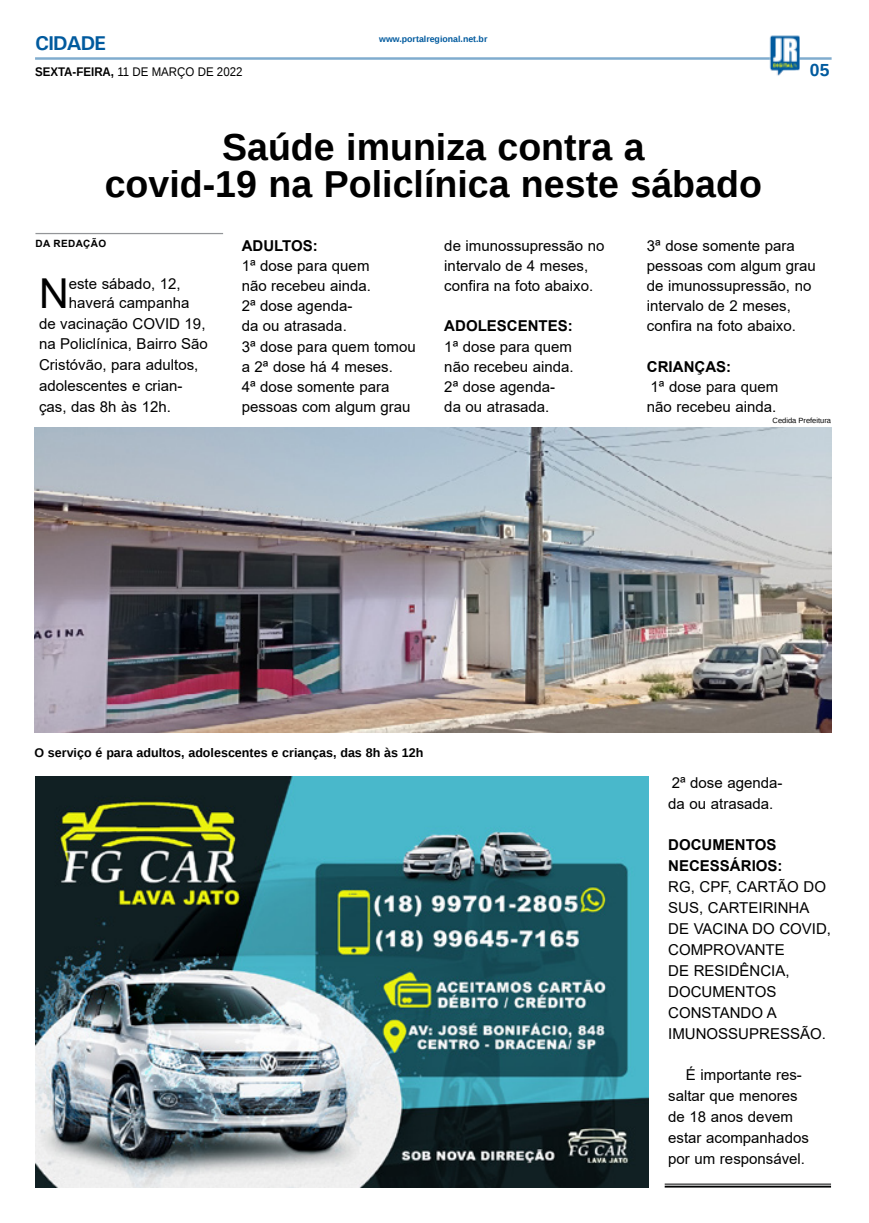
<style>
.page{position:relative;width:869px;height:1223px;background:#fff}
.page>*{position:absolute;margin:0;border:0;box-sizing:border-box;transform-origin:0 0}
.MATÉRIA{font:41.25px "Arial";color:#000}
.TÍTULO{font:700 37.5px "Liberation Sans";color:#000}
.TITULO_PG{font:700 20px "Univers";letter-spacing:-.04em;color:#005a9e}
.TÍTULO-2{font:700 17.5px "Liberation Sans";color:#005a9e}
.MATÉRIA-2{font:15px/20.9px "Arial";color:#000}
.MATÉRIA-3{font:700 15px/20.9px "Arial";color:#000}
.LEGENDA{font:700 12.5px "Liberation Sans";color:#000}
.DATA_PG{font:12.5px "Liberation Sans";color:#000;scale:.92 1}
.CRÉDITO_NOME{font:700 10px "Arial";letter-spacing:.035em;color:#000}
.DATA_PG-2{font:700 8.75px "Liberation Sans";color:#005a9e}
.CRÉDITO_FOTO{font:7.5px "Liberation Sans";color:#000}
.s1{font-weight:700}
</style>
<div class="page">
<hr style="left:35px;top:57px;width:796px;height:3px;background:#005a9e">
<img style="left:769px;top:36px;width:30px;height:40px">
<hr style="left:664px;top:1183px;width:166px;height:1px;background:#000101">
<hr style="left:664px;top:1185px;width:166px;height:2px;background:#000101">
<img style="left:35px;top:776px;width:613px;height:411px">
<img style="left:34px;top:427px;width:796px;height:305px">
<hr style="left:35px;top:233px;width:188px;height:1px;background:#939598">
<p class="TITULO_PG" style="left:35px;top:31px;width:72px">CIDADE</p>
<p class="DATA_PG" style="left:35px;top:65px;width:227px"><span class="s1">SEXTA-FEIRA,</span> 11 DE MARÇO DE 2022</p>
<p class="DATA_PG-2" style="left:379px;top:33px;width:110px">www.portalregional.net.br</p>
<p class="TÍTULO" style="left:222px;top:121px;width:423px">Saúde imuniza contra a</p>
<p class="TÍTULO" style="left:105px;top:159px;width:658px">covid-19 na Policlínica neste sábado</p>
<p class="TÍTULO-2" style="left:809px;top:58px;width:21px">05</p>
<p class="CRÉDITO_NOME" style="left:36px;top:236px;width:72px">DA REDAÇÃO</p>
<p class="MATÉRIA" style="left:39px;top:265px;width:31px">N</p>
<p class="MATÉRIA-2" style="left:69px;top:274px;width:122px;line-height:18.8px">este sábado, 12, haverá campanha</p>
<p class="MATÉRIA-2" style="left:39px;top:313px;width:170px">de vacinação COVID 19, na Policlínica, Bairro São<br>Cristóvão, para adultos, adolescentes e crian&shy;ças, das 8h às 12h.</p>
<p class="MATÉRIA-3" style="left:241px;top:235px;width:78px">ADULTOS:</p>
<p class="MATÉRIA-2" style="left:241px;top:255px;width:131px;line-height:20.1px">1ª dose para quem não recebeu ainda.</p>
<p class="MATÉRIA-2" style="left:241px;top:296px;width:112px;line-height:20.1px">2ª dose agenda&shy;da ou atrasada.</p>
<p class="MATÉRIA-2" style="left:241px;top:336px;width:175px;line-height:20.1px">3ª dose para quem tomou a 2ª dose há 4 meses.</p>
<p class="MATÉRIA-2" style="left:241px;top:376px;width:170px;line-height:20.1px">4ª dose somente para pessoas com algum grau</p>
<p class="MATÉRIA-2" style="left:444px;top:235px;width:162px;line-height:20.1px">de imunossupressão no intervalo de 4 meses, confira na foto abaixo.</p>
<p class="MATÉRIA-3" style="left:444px;top:316px;width:130px">ADOLESCENTES:</p>
<p class="MATÉRIA-2" style="left:444px;top:336px;width:131px;line-height:20.1px">1ª dose para quem não recebeu ainda.</p>
<p class="MATÉRIA-2" style="left:444px;top:376px;width:112px;line-height:20.1px">2ª dose agenda&shy;da ou atrasada.</p>
<p class="MATÉRIA-2" style="left:646px;top:235px;width:170px;line-height:20.1px">3ª dose somente para pessoas com algum grau de imunossupressão, no intervalo de 2 meses, confira na foto abaixo.</p>
<p class="MATÉRIA-3" style="left:646px;top:356px;width:86px">CRIANÇAS:</p>
<p class="MATÉRIA-2" style="left:646px;top:376px;width:133px;line-height:20.1px">1ª dose para quem não recebeu ainda.</p>
<p class="CRÉDITO_FOTO" style="left:772px;top:416px;width:60px">Cedida Prefeitura</p>
<p class="LEGENDA" style="left:34px;top:743px;width:390px">O serviço é para adultos, adolescentes e crianças, das 8h às 12h</p>
<p class="MATÉRIA-2" style="left:668px;top:771px;width:116px">2ª dose agenda&shy;da ou atrasada.</p>
<p class="MATÉRIA-3" style="left:668px;top:834px;width:116px">DOCUMENTOS<br>NECESSÁRIOS:</p>
<p class="MATÉRIA-2" style="left:668px;top:876px;width:164px">RG, CPF, CARTÃO DO<br>SUS, CARTEIRINHA<br>DE VACINA DO COVID,<br>COMPROVANTE<br>DE RESIDÊNCIA,<br>DOCUMENTOS<br>CONSTANDO A<br>IMUNOSSUPRESSÃO.</p>
<p class="MATÉRIA-2" style="left:668px;top:1064px;width:142px;text-indent:18px">É importante res&shy;saltar que menores de 18 anos devem estar acompanhados por um responsável.</p>
</div>
